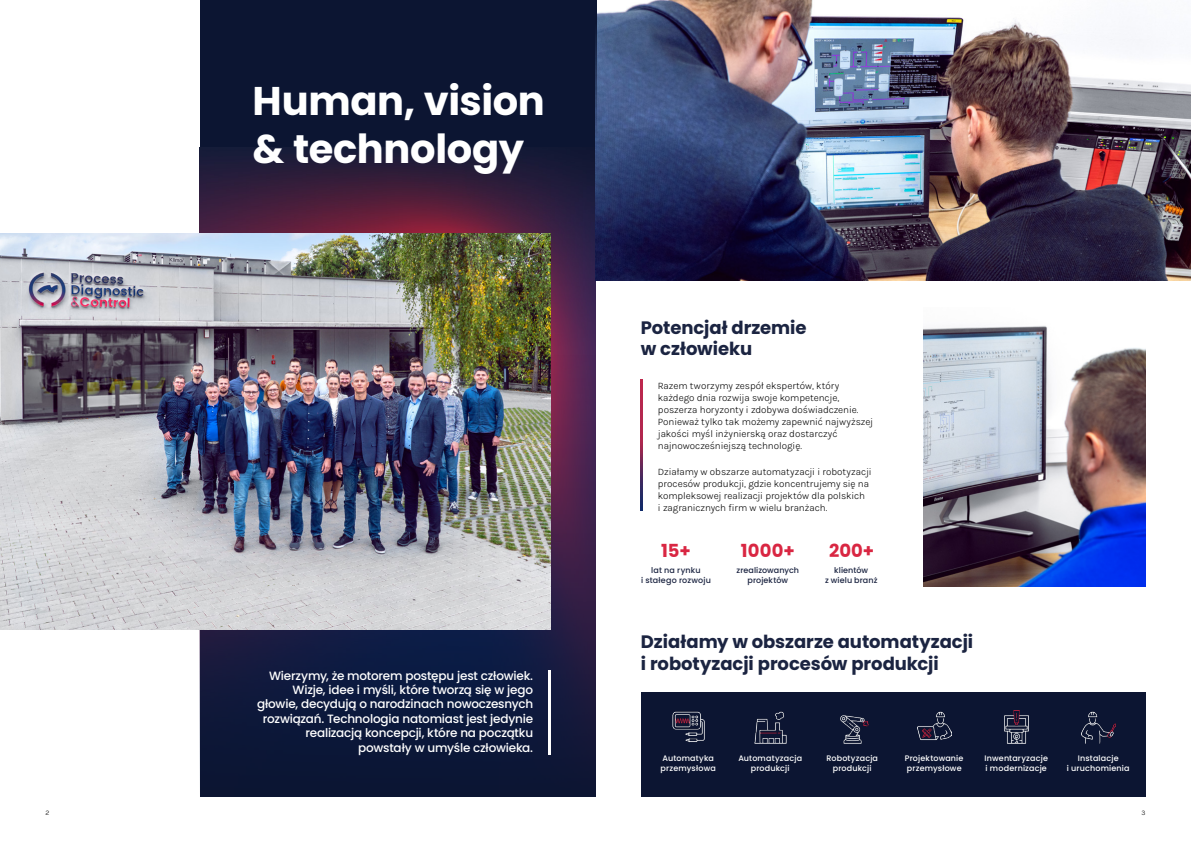
<style>
.page{position:relative;width:1191px;height:842px;background:#fff}
.page>*{position:absolute;margin:0;border:0;box-sizing:border-box;transform-origin:0 0}
.t1{font:700 40px/48px "Poppins";letter-spacing:-.01em;color:#fff}
.t2{font:700 18px/21.6px "Poppins";letter-spacing:-.005em;color:#1b2441}
.t3{font:700 18px "Poppins";letter-spacing:.01em;color:#d92642}
.t4{font:500 12px/14.4px "Poppins";letter-spacing:-.015em;color:#fff;text-align:right}
.t5{font:300 10px/12px "Karla";letter-spacing:-.005em;color:#000}
.t6{font:500 8px/9.6px "Poppins";letter-spacing:.02em;color:#fff}
.t7{font:500 8px/9.6px "Poppins";letter-spacing:.01em;color:#1b2441;text-align:center}
.t8{font:300 7px "Karla";color:#000}
</style>
<div class="page">
<div style="left:641px;top:692px;width:504px;height:104px;background:#0c1532"></div>
<img style="left:200px;top:147px;width:396px;height:650px">
<img style="left:595px;top:0;width:596px;height:281px">
<img style="left:641px;top:380px;width:2px;height:131px">
<img style="left:0;top:234px;width:550px;height:395px">
<div style="left:200px;top:0;width:397px;height:143px;background:#0c1532"></div>
<hr style="left:548px;top:670px;width:2px;height:85px;background:#fff">
<img style="left:672px;top:711px;width:33px;height:32px">
<img style="left:754px;top:711px;width:33px;height:33px">
<img style="left:840px;top:715px;width:29px;height:29px">
<img style="left:917px;top:711px;width:34px;height:29px">
<img style="left:1004px;top:711px;width:25px;height:33px">
<img style="left:1081px;top:711px;width:34px;height:33px">
<img style="left:923px;top:326px;width:222px;height:260px">
<h1 class="t1" style="left:253px;top:78px;width:294px">Human, vision &amp; technology</h1>
<p class="t4" style="left:257px;top:668px;width:278px">Wierzymy, że motorem postępu jest człowiek.<br>Wizje, idee i myśli, które tworzą się w jego głowie, decydują o narodzinach nowoczesnych rozwiązań. Technologia natomiast jest jedynie realizacją koncepcji, które na początku powstały w umyśle człowieka.</p>
<h2 class="t2" style="left:641px;top:317px;width:167px">Potencjał drzemie w człowieku</h2>
<p class="t5" style="left:658px;top:379px;width:217px">Razem tworzymy zespół ekspertów, który każdego dnia rozwija swoje kompetencje, poszerza horyzonty i zdobywa doświadczenie.<br>Ponieważ tylko tak możemy zapewnić najwyższej jakości myśl inżynierską oraz dostarczyć najnowocześniejszą technologię.</p>
<p class="t5" style="left:658px;top:465px;width:215px">Działamy w obszarze automatyzacji i robotyzacji procesów produkcji, gdzie koncentrujemy się na kompleksowej realizacji projektów dla polskich<br>i zagranicznych firm w wielu branżach.</p>
<h2 class="t3" style="left:661px;top:541px;width:31px">15+</h2>
<h2 class="t3" style="left:740px;top:541px;width:56px">1000+</h2>
<h2 class="t3" style="left:829px;top:541px;width:47px">200+</h2>
<p class="t7" style="left:641px;top:566px;width:71px">lat na rynku<br>i stałego rozwoju</p>
<p class="t7" style="left:736px;top:566px;width:64px">zrealizowanych projektów</p>
<p class="t7" style="left:825px;top:566px;width:54px">klientów<br>z wielu branż</p>
<h2 class="t2" style="left:641px;top:631px;width:334px">Działamy w obszarze automatyzacji i robotyzacji procesów produkcji</h2>
<p class="t6" style="left:660px;top:754px;width:57px">Automatyka przemysłowa</p>
<p class="t6" style="left:738px;top:754px;width:65px;text-align:center">Automatyzacja produkcji</p>
<p class="t6" style="left:826px;top:754px;width:53px;text-align:center">Robotyzacja produkcji</p>
<p class="t6" style="left:905px;top:754px;width:60px">Projektowanie przemysłowe</p>
<p class="t6" style="left:984px;top:754px;width:65px">Inwentaryzacje i modernizacje</p>
<p class="t6" style="left:1066px;top:754px;width:64px;text-align:center">Instalacje<br>i uruchomienia</p>
<p class="t8" style="left:45px;top:808px;width:5px">2</p>
<p class="t8" style="left:1141px;top:808px;width:6px">3</p>
</div>
